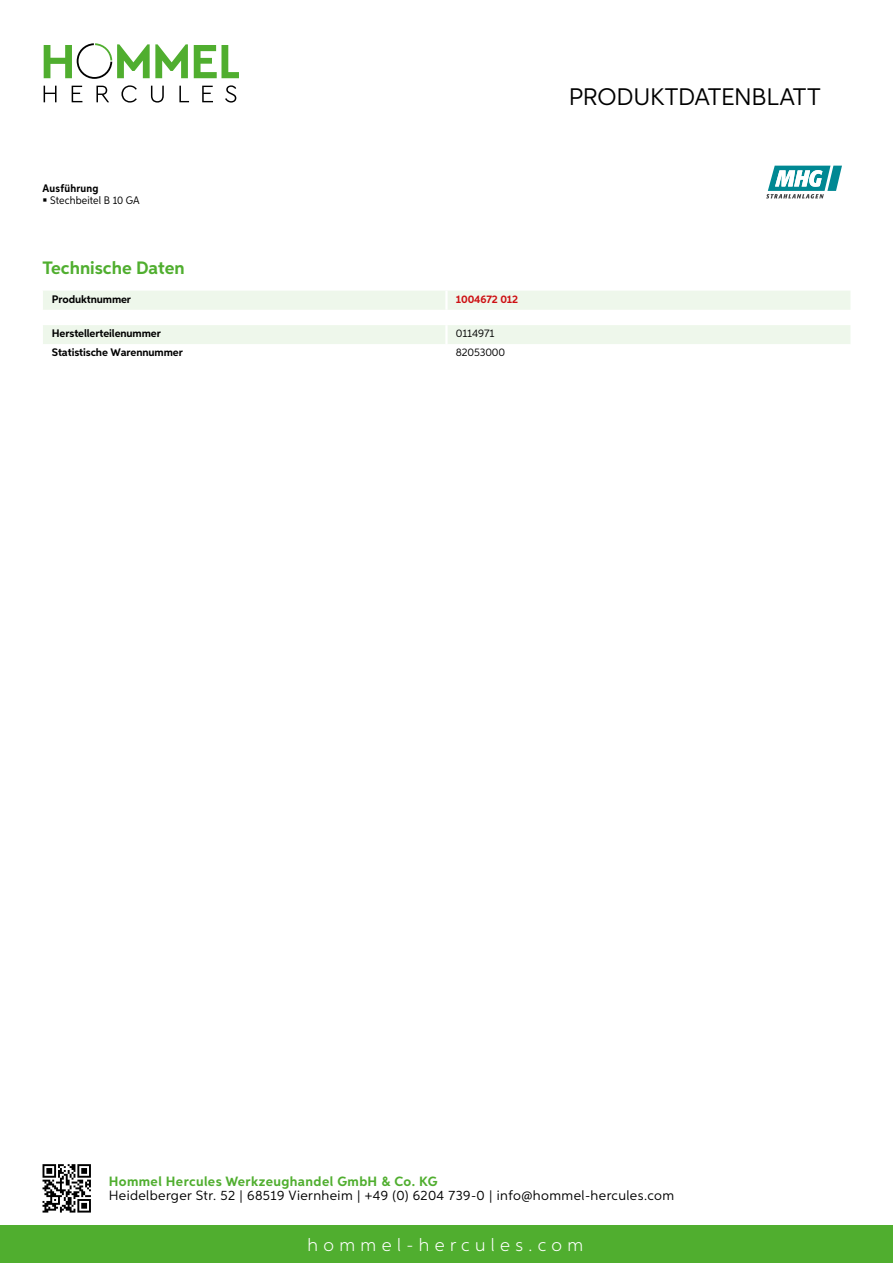
<style>
.page{position:relative;width:893px;height:1263px;background:#fff}
.page>*{position:absolute;margin:0;border:0;box-sizing:border-box;transform-origin:0 0}
.t1{font:24px "Aspira";letter-spacing:-.01em;color:#000}
.t2{font:300 18px "Aspira";letter-spacing:.3em;color:#fff}
.t3{font:700 18px "Aspira";color:#50ae2f}
.t4{font:13.5px "Aspira";letter-spacing:.03em;color:#000}
.t5{font:700 13.5px "Aspira";letter-spacing:.03em;color:#50ae2f}
.t6{font:700 10.95px "Aspira";letter-spacing:-.01em;color:#000}
.t7{font:10.95px "Aspira Nar";letter-spacing:.015em;color:#000}
.t8{font:10.95px "Aspira";letter-spacing:-.01em;color:#000}
.t9{font:700 10.95px "Aspira";letter-spacing:-.01em;color:#cd1013}
.t10{font:700 10.95px "Aspira Nar";letter-spacing:.02em;color:#000}
</style>
<div class="page">
<div style="left:0;top:1226px;width:893px;height:37px;background:#50ae2f"></div>
<svg style="left:43px;top:1164px;width:48px;height:48px"></svg>
<svg style="left:194px;top:45px;width:45px;height:33px"></svg>
<svg style="left:44px;top:43px;width:144px;height:36px"></svg>
<svg style="left:44px;top:86px;width:13px;height:16px"></svg>
<svg style="left:72px;top:86px;width:10px;height:16px"></svg>
<svg style="left:96px;top:86px;width:13px;height:16px"></svg>
<svg style="left:121px;top:85px;width:16px;height:18px"></svg>
<svg style="left:151px;top:86px;width:13px;height:17px"></svg>
<svg style="left:179px;top:86px;width:10px;height:16px"></svg>
<svg style="left:202px;top:86px;width:11px;height:16px"></svg>
<svg style="left:225px;top:85px;width:11px;height:18px"></svg>
<div style="left:43px;top:291px;width:807px;height:19px;background:#eef7eb"></div>
<hr style="left:445px;top:291px;width:3px;height:19px;background:#fff">
<div style="left:43px;top:325px;width:807px;height:19px;background:#eef7eb"></div>
<svg style="left:766px;top:166px;width:76px;height:33px"></svg>
<p class="t10" style="left:43px;top:181px;width:58px">Ausführung</p>
<p class="t7" style="left:50px;top:194px;width:91px">Stechbeitel B 10 GA</p>
<h2 class="t3" style="left:43px;top:256px;width:144px">Technische Daten</h2>
<p class="t6" style="left:52px;top:292px;width:81px">Produktnummer</p>
<p class="t9" style="left:456px;top:292px;width:64px">1004672 012</p>
<p class="t6" style="left:52px;top:327px;width:111px">Herstellerteilenummer</p>
<p class="t8" style="left:456px;top:327px;width:40px">0114971</p>
<p class="t6" style="left:52px;top:346px;width:132px">Statistische Warennummer</p>
<p class="t8" style="left:456px;top:346px;width:51px">82053000</p>
<h1 class="t1" style="left:569px;top:82px;width:253px">Produktdatenblatt</h1>
<p class="t5" style="left:109px;top:1172px;width:330px">Hommel Hercules Werkzeughandel GmbH &amp; Co. KG</p>
<p class="t4" style="left:109px;top:1187px;width:567px">Heidelberger Str. 52 | 68519 Viernheim | +49 (0) 6204 739-0 | info@hommel-hercules.com</p>
<h2 class="t2" style="left:307px;top:1234px;width:277px">hommel-hercules.com</h2>
</div>
